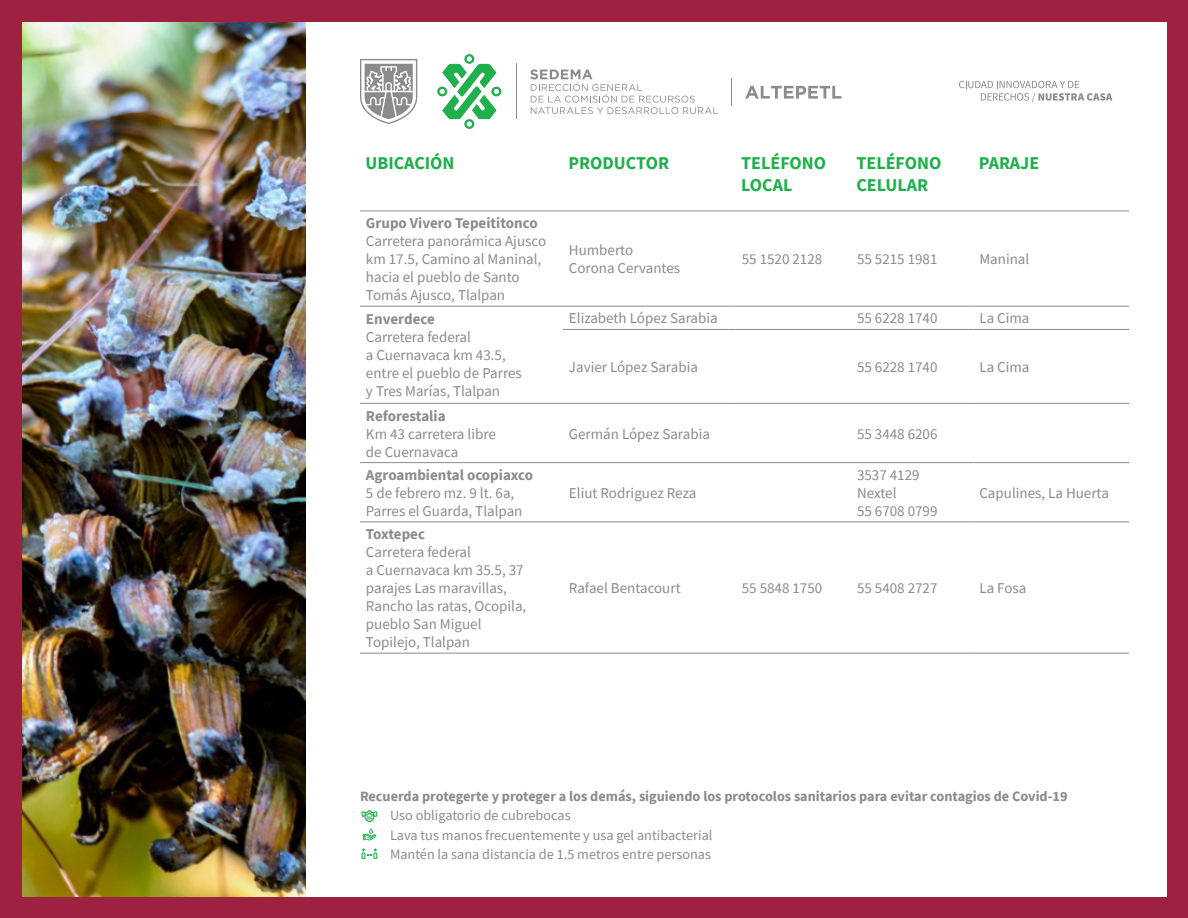
<style>
.page{position:relative;width:1188px;height:918px;background:#fff}
.page>*{position:absolute;margin:0;border:0;box-sizing:border-box;transform-origin:0 0}
.t1{font:700 18px/21.6px "Source Sans Pro";color:#1faf4b}
.t2{font:15px/18px "Source Sans Pro";color:#8a8b8d}
.t3{font:700 15px "Source Sans Pro";color:#8a8b8d}
.t4{font:700 15px "Source Sans Pro";letter-spacing:-.02em;color:#8a8b8d}
.t5{font:14.25px/19.5px "Source Sans Pro";color:#8a8b8d}
.t6{font:700 14.25px "Source Sans Pro";color:#8a8b8d}
.s1{font-weight:700}
</style>
<div class="page">
<hr style="left:516px;top:64px;width:1px;height:55px;background:#8a8b8d">
<svg style="left:437px;top:54px;width:64px;height:75px"></svg>
<svg style="left:360px;top:59px;width:57px;height:65px"></svg>
<svg style="left:530px;top:69px;width:188px;height:45px"></svg>
<svg style="left:731px;top:78px;width:1px;height:28px"></svg>
<svg style="left:745px;top:86px;width:97px;height:13px"></svg>
<svg style="left:959px;top:81px;width:153px;height:21px"></svg>
<svg style="left:361px;top:848px;width:16px;height:11px"></svg>
<svg style="left:362px;top:829px;width:14px;height:11px"></svg>
<svg style="left:361px;top:810px;width:16px;height:12px"></svg>
<img style="left:21px;top:21px;width:285px;height:876px">
<div style="left:0;top:897px;width:1188px;height:21px;background:#9e2142"></div>
<div style="left:0;top:0;width:1188px;height:21px;background:#9e2142"></div>
<div style="left:0;top:0;width:21px;height:918px;background:#9e2142"></div>
<div style="left:1167px;top:0;width:21px;height:918px;background:#9e2142"></div>
<hr style="left:360px;top:211px;width:203px;height:1px;background:#8a8b8d">
<hr style="left:563px;top:211px;width:173px;height:1px;background:#8a8b8d">
<hr style="left:736px;top:211px;width:115px;height:1px;background:#8a8b8d">
<hr style="left:851px;top:211px;width:122px;height:1px;background:#8a8b8d">
<hr style="left:973px;top:211px;width:156px;height:1px;background:#8a8b8d">
<hr style="left:360px;top:306px;width:203px;height:1px;background:#8a8b8d">
<hr style="left:563px;top:306px;width:173px;height:1px;background:#8a8b8d">
<hr style="left:736px;top:306px;width:115px;height:1px;background:#8a8b8d">
<hr style="left:851px;top:306px;width:122px;height:1px;background:#8a8b8d">
<hr style="left:973px;top:306px;width:156px;height:1px;background:#8a8b8d">
<hr style="left:563px;top:329px;width:173px;height:1px;background:#8a8b8d">
<hr style="left:736px;top:329px;width:115px;height:1px;background:#8a8b8d">
<hr style="left:851px;top:329px;width:122px;height:1px;background:#8a8b8d">
<hr style="left:973px;top:329px;width:156px;height:1px;background:#8a8b8d">
<hr style="left:360px;top:403px;width:203px;height:1px;background:#8a8b8d">
<hr style="left:563px;top:403px;width:173px;height:1px;background:#8a8b8d">
<hr style="left:736px;top:403px;width:115px;height:1px;background:#8a8b8d">
<hr style="left:851px;top:403px;width:122px;height:1px;background:#8a8b8d">
<hr style="left:973px;top:403px;width:156px;height:1px;background:#8a8b8d">
<hr style="left:360px;top:462px;width:203px;height:1px;background:#8a8b8d">
<hr style="left:563px;top:462px;width:173px;height:1px;background:#8a8b8d">
<hr style="left:736px;top:462px;width:115px;height:1px;background:#8a8b8d">
<hr style="left:851px;top:462px;width:122px;height:1px;background:#8a8b8d">
<hr style="left:973px;top:462px;width:156px;height:1px;background:#8a8b8d">
<hr style="left:360px;top:522px;width:203px;height:1px;background:#8a8b8d">
<hr style="left:563px;top:522px;width:173px;height:1px;background:#8a8b8d">
<hr style="left:736px;top:522px;width:115px;height:1px;background:#8a8b8d">
<hr style="left:851px;top:522px;width:122px;height:1px;background:#8a8b8d">
<hr style="left:973px;top:522px;width:156px;height:1px;background:#8a8b8d">
<hr style="left:360px;top:653px;width:203px;height:1px;background:#8a8b8d">
<hr style="left:563px;top:653px;width:173px;height:1px;background:#8a8b8d">
<hr style="left:736px;top:653px;width:115px;height:1px;background:#8a8b8d">
<hr style="left:851px;top:653px;width:122px;height:1px;background:#8a8b8d">
<hr style="left:973px;top:653px;width:156px;height:1px;background:#8a8b8d">
<p class="t1" style="left:366px;top:152px;width:91px">UBICACIÓN</p>
<p class="t1" style="left:568px;top:152px;width:102px">PRODUCTOR</p>
<p class="t1" style="left:741px;top:152px;width:86px">TELÉFONO<br>LOCAL</p>
<p class="t1" style="left:857px;top:152px;width:86px">TELÉFONO<br>CELULAR</p>
<p class="t1" style="left:979px;top:152px;width:62px">PARAJE</p>
<p class="t3" style="left:366px;top:213px;width:173px">Grupo Vivero Tepeititonco</p>
<p class="t2" style="left:366px;top:232px;width:182px">Carretera panorámica Ajusco</p>
<p class="t2" style="left:366px;top:250px;width:177px">km 17.5, Camino al Maninal,</p>
<p class="t2" style="left:366px;top:268px;width:155px">hacia el pueblo de Santo<br>Tomás Ajusco, Tlalpan</p>
<p class="t2" style="left:366px;top:310px;width:107px"><span class="s1">Enverdece<br></span>Carretera federal</p>
<p class="t2" style="left:366px;top:346px;width:141px">a Cuernavaca km 43.5,</p>
<p class="t2" style="left:366px;top:364px;width:157px">entre el pueblo de Parres</p>
<p class="t2" style="left:366px;top:382px;width:136px">y Tres Marías, Tlalpan</p>
<p class="t3" style="left:366px;top:405px;width:81px">Reforestalia</p>
<p class="t2" style="left:366px;top:425px;width:131px">Km 43 carretera libre</p>
<p class="t2" style="left:366px;top:443px;width:94px">de Cuernavaca</p>
<p class="t3" style="left:366px;top:465px;width:169px">Agroambiental ocopiaxco</p>
<p class="t2" style="left:366px;top:484px;width:150px">5 de febrero mz. 9 lt. 6a,</p>
<p class="t2" style="left:366px;top:502px;width:158px">Parres el Guarda, Tlalpan</p>
<p class="t4" style="left:366px;top:524px;width:61px">Toxtepec</p>
<p class="t2" style="left:366px;top:543px;width:107px">Carretera federal</p>
<p class="t2" style="left:366px;top:561px;width:159px">a Cuernavaca km 35.5, 37</p>
<p class="t2" style="left:366px;top:579px;width:142px">parajes Las maravillas,</p>
<p class="t2" style="left:366px;top:597px;width:162px">Rancho las ratas, Ocopila, pueblo San Miguel</p>
<p class="t2" style="left:366px;top:633px;width:106px">Topilejo, Tlalpan</p>
<p class="t2" style="left:569px;top:241px;width:66px">Humberto</p>
<p class="t2" style="left:569px;top:259px;width:113px">Corona Cervantes</p>
<p class="t2" style="left:742px;top:250px;width:82px">55 1520 2128</p>
<p class="t2" style="left:857px;top:250px;width:82px">55 5215 1981</p>
<p class="t2" style="left:979px;top:250px;width:51px">Maninal</p>
<p class="t2" style="left:569px;top:309px;width:150px">Elizabeth López Sarabia</p>
<p class="t2" style="left:857px;top:309px;width:82px">55 6228 1740</p>
<p class="t2" style="left:979px;top:309px;width:52px">La Cima</p>
<p class="t2" style="left:569px;top:358px;width:130px">Javier López Sarabia</p>
<p class="t2" style="left:857px;top:358px;width:82px">55 6228 1740</p>
<p class="t2" style="left:979px;top:358px;width:52px">La Cima</p>
<p class="t2" style="left:569px;top:425px;width:142px">Germán López Sarabia</p>
<p class="t2" style="left:857px;top:425px;width:82px">55 3448 6206</p>
<p class="t2" style="left:569px;top:484px;width:129px">Eliut Rodriguez Reza</p>
<p class="t2" style="left:857px;top:466px;width:64px">3537 4129</p>
<p class="t2" style="left:857px;top:484px;width:41px">Nextel</p>
<p class="t2" style="left:857px;top:502px;width:82px">55 6708 0799</p>
<p class="t2" style="left:979px;top:484px;width:131px">Capulines, La Huerta</p>
<p class="t2" style="left:569px;top:579px;width:113px">Rafael Bentacourt</p>
<p class="t2" style="left:742px;top:579px;width:82px">55 5848 1750</p>
<p class="t2" style="left:857px;top:579px;width:82px">55 5408 2727</p>
<p class="t2" style="left:979px;top:579px;width:49px">La Fosa</p>
<p class="t6" style="left:360px;top:787px;width:709px">Recuerda protegerte y proteger a los demás, siguiendo los protocolos sanitarios para evitar contagios de Covid-19</p>
<p class="t5" style="left:390px;top:806px;width:324px">Uso obligatorio de cubrebocas<br>Lava tus manos frecuentemente y usa gel antibacterial<br>Mantén la sana distancia de 1.5 metros entre personas</p>
</div>
